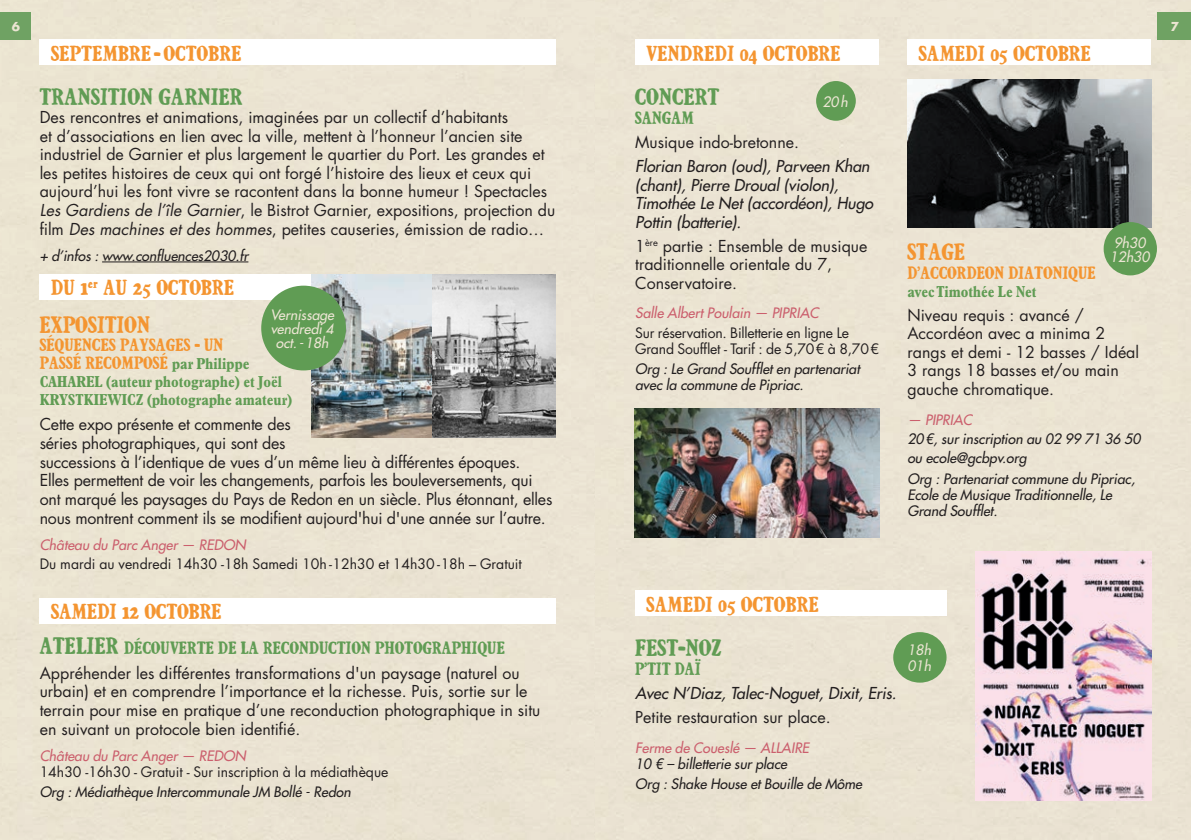
<style>
.page{position:relative;width:1191px;height:840px;background:#fff}
.page>*{position:absolute;margin:0;border:0;box-sizing:border-box;transform-origin:0 0}
.t1{font:24px "Plantin Heavy Condensedfelttip";color:#609c54}
.t2{font:24px "Plantin Heavy Condensedfelttip";color:#f49531}
.t3{font:22px "Plantin Heavy Condensedfelttip";letter-spacing:.005em;color:#f49531}
.t4{font:18px/18px "Plantin Heavy Condensedfelttip";color:#f49531}
.t5{font:18px "Plantin Heavy Condensedfelttip";color:#609c54}
.t6{font:16px/18.4px "Futura Std";color:#231f20}
.t7{font:italic 500 16px/18.4px "Futura Std";color:#231f20}
.t8{font:700 condensed 16px/18px "Plantin Std";color:#609c54}
.t9{font:italic 500 14px/19.6px "Futura Std";color:#231f20}
.t10{font:14px/16px "Futura Std";color:#231f20}
.t11{font:italic 500 14px "Futura Std";color:#cb5f6d}
.t12{font:italic 500 14px/14px "Futura Std";color:#ece5d3}
.t13{font:700 12px "Futura Std";color:#ece5d3}
.s1{font-style:italic}
.s2{font-family:"Plantin Std";font-weight:700;font-stretch:condensed;font-size:16px;color:#609c54}
.s3{font-size:24px}
</style>
<div class="page">
<div style="left:0;top:0;width:1191px;height:839px;background:#ebe3d2"></div>
<div style="left:0;top:12px;width:31px;height:28px;background:#6fa263"></div>
<div style="left:1157px;top:12px;width:34px;height:28px;background:#6fa263"></div>
<div style="left:40px;top:40px;width:516px;height:25px;background:#fff"></div>
<div style="left:40px;top:274px;width:516px;height:25px;background:#fff"></div>
<div style="left:40px;top:598px;width:516px;height:25px;background:#fff"></div>
<div style="left:907px;top:40px;width:244px;height:25px;background:#fff"></div>
<div style="left:635px;top:40px;width:244px;height:25px;background:#fff"></div>
<div style="left:635px;top:590px;width:311px;height:25px;background:#fff"></div>
<img style="left:975px;top:550px;width:176px;height:249px">
<div style="left:893px;top:631px;width:53px;height:51px;background:#609c54;border-radius:50%"></div>
<img style="left:431px;top:274px;width:125px;height:163px">
<img style="left:907px;top:79px;width:244px;height:148px">
<img style="left:311px;top:274px;width:120px;height:163px">
<img style="left:635px;top:408px;width:244px;height:128px">
<hr style="left:102px;top:261px;width:146px;height:1px;background:#231f20">
<div style="left:816px;top:81px;width:39px;height:40px;background:#609c54;border-radius:50%"></div>
<div style="left:1103px;top:222px;width:54px;height:53px;background:#609c54;border-radius:50%"></div>
<div style="left:261px;top:285px;width:85px;height:85px;background:#609c54;border-radius:50%"></div>
<p class="t13" style="left:12px;top:18px;width:10px">6</p>
<p class="t13" style="left:1170px;top:18px;width:10px">7</p>
<h2 class="t3" style="left:51px;top:41px;width:192px">SEPTEMBRE - OCTOBRE</h2>
<h2 class="t3" style="left:646px;top:41px;width:196px">VENDREDI 04 OCTOBRE</h2>
<h2 class="t3" style="left:918px;top:41px;width:174px">SAMEDI 05 OCTOBRE</h2>
<h1 class="t1" style="left:40px;top:83px;width:205px">TRANSITION GARNIER</h1>
<p class="t6" style="left:40px;top:108px;width:517px">Des rencontres et animations, imaginées par un collectif d’habitants<br>et d’associations en lien avec la ville, mettent à l’honneur l’ancien site industriel de Garnier et plus largement le quartier du Port. Les grandes et les petites histoires de ceux qui ont forgé l’histoire des lieux et ceux qui aujourd’hui les font vivre se racontent dans la bonne humeur ! Spectacles <span class="s1">Les Gardiens de l’île Garnier</span>, le Bistrot Garnier, expositions, projection du film <span class="s1">Des machines et des hommes</span>, petites causeries, émission de radio…</p>
<p class="t9" style="left:40px;top:246px;width:210px">+ d’infos : www.confluences2030.fr</p>
<h2 class="t3" style="left:51px;top:275px;width:185px">DU 1<sup>er</sup> AU 25 OCTOBRE</h2>
<p class="t12" style="left:270px;top:308px;width:65px;text-align:center">Vernissage vendredi 4 oct.-18h</p>
<h1 class="t2" style="left:40px;top:311px;width:112px">EXPOSITION</h1>
<p class="t4" style="left:40px;top:335px;width:211px">SÉQUENCES PAYSAGES - UN<br>PASSÉ RECOMPOSÉ <span class="s2">par Philippe</span></p>
<p class="t8" style="left:40px;top:373px;width:254px">CAHAREL (auteur photographe) et Joël<br>KRYSTKIEWICZ (photographe amateur)</p>
<p class="t6" style="left:40px;top:414px;width:514px">Cette expo présente et commente des<br>séries photographiques, qui sont des<br>successions à l’identique de vues d’un même lieu à différentes époques.<br>Elles permettent de voir les changements, parfois les bouleversements, qui ont marqué les paysages du Pays de Redon en un siècle. Plus étonnant, elles nous montrent comment ils se modifient aujourd'hui d'une année sur l’autre.</p>
<p class="t11" style="left:40px;top:536px;width:207px">Château du Parc Anger — REDON</p>
<p class="t10" style="left:40px;top:556px;width:484px">Du mardi au vendredi 14h30 -18h Samedi 10h -12h30 et 14h30 -18h – Gratuit</p>
<h2 class="t3" style="left:51px;top:599px;width:172px">SAMEDI 12 OCTOBRE</h2>
<p class="t5" style="left:40px;top:637px;width:467px"><span class="s3">ATELIER</span> DÉCOUVERTE DE LA RECONDUCTION PHOTOGRAPHIQUE</p>
<p class="t6" style="left:40px;top:663px;width:502px">Appréhender les différentes transformations d'un paysage (naturel ou urbain) et en comprendre l’importance et la richesse. Puis, sortie sur le terrain pour mise en pratique d’une reconduction photographique in situ en suivant un protocole bien identifié.</p>
<p class="t11" style="left:40px;top:746px;width:207px">Château du Parc Anger — REDON</p>
<p class="t10" style="left:40px;top:763px;width:350px">14h30 -16h30 - Gratuit - Sur inscription à la médiathèque</p>
<p class="t9" style="left:40px;top:782px;width:312px">Org : Médiathèque Intercommunale JM Bollé - Redon</p>
<h1 class="t1" style="left:635px;top:83px;width:86px">CONCERT</h1>
<p class="t5" style="left:635px;top:108px;width:60px">SANGAM</p>
<p class="t6" style="left:635px;top:133px;width:165px">Musique indo-bretonne.</p>
<p class="t7" style="left:635px;top:157px;width:239px">Florian Baron (oud), Parveen Khan (chant), Pierre Droual (violon),<br>Timothée Le Net (accordéon), Hugo<br>Pottin (batterie).</p>
<p class="t6" style="left:635px;top:237px;width:234px">1<sup>ère</sup> partie : Ensemble de musique traditionnelle orientale du 7,<br>Conservatoire.</p>
<p class="t11" style="left:635px;top:303px;width:185px">Salle Albert Poulain — PIPRIAC</p>
<p class="t10" style="left:635px;top:325px;width:245px">Sur réservation. Billetterie en ligne Le<br>Grand Soufflet - Tarif : de 5,70€ à 8,70€</p>
<p class="t9" style="left:635px;top:361px;width:226px;line-height:16px">Org : Le Grand Soufflet en partenariat avec la commune de Pipriac.</p>
<p class="t12" style="left:822px;top:95px;width:27px">20h</p>
<p class="t12" style="left:1109px;top:235px;width:41px">9h30<br>12h30</p>
<h1 class="t2" style="left:907px;top:238px;width:59px">STAGE</h1>
<p class="t4" style="left:907px;top:263px;width:190px">D'ACCORDEON DIATONIQUE</p>
<p class="t8" style="left:907px;top:282px;width:131px">avec Timothée Le Net</p>
<p class="t6" style="left:907px;top:306px;width:233px">Niveau requis : avancé /<br>Accordéon avec a minima 2 rangs et demi - 12 basses / Idéal<br>3 rangs 18 basses et/ou main gauche chromatique.</p>
<p class="t11" style="left:907px;top:411px;width:66px">— PIPRIAC</p>
<p class="t9" style="left:907px;top:429px;width:235px">20€, sur inscription au 02 99 71 36 50 ou ecole@gcbpv.org<br>Org : Partenariat commune du Pipriac,</p>
<p class="t9" style="left:907px;top:486px;width:206px;line-height:16px">Ecole de Musique Traditionnelle, Le<br>Grand Soufflet.</p>
<h2 class="t3" style="left:646px;top:591px;width:174px">SAMEDI 05 OCTOBRE</h2>
<h1 class="t1" style="left:635px;top:634px;width:88px">FEST-NOZ</h1>
<p class="t5" style="left:635px;top:658px;width:67px">P'TIT DAÏ</p>
<p class="t7" style="left:635px;top:684px;width:263px">Avec N’Diaz, Talec-Noguet, Dixit, Eris.</p>
<p class="t6" style="left:635px;top:708px;width:197px">Petite restauration sur place.</p>
<p class="t11" style="left:635px;top:738px;width:175px">Ferme de Coueslé — ALLAIRE</p>
<p class="t9" style="left:635px;top:753px;width:228px;line-height:20.2px">10 € – billetterie sur place<br>Org : Shake House et Bouille de Môme</p>
<p class="t12" style="left:907px;top:642px;width:25px;line-height:16px">18h<br>01h</p>
</div>
